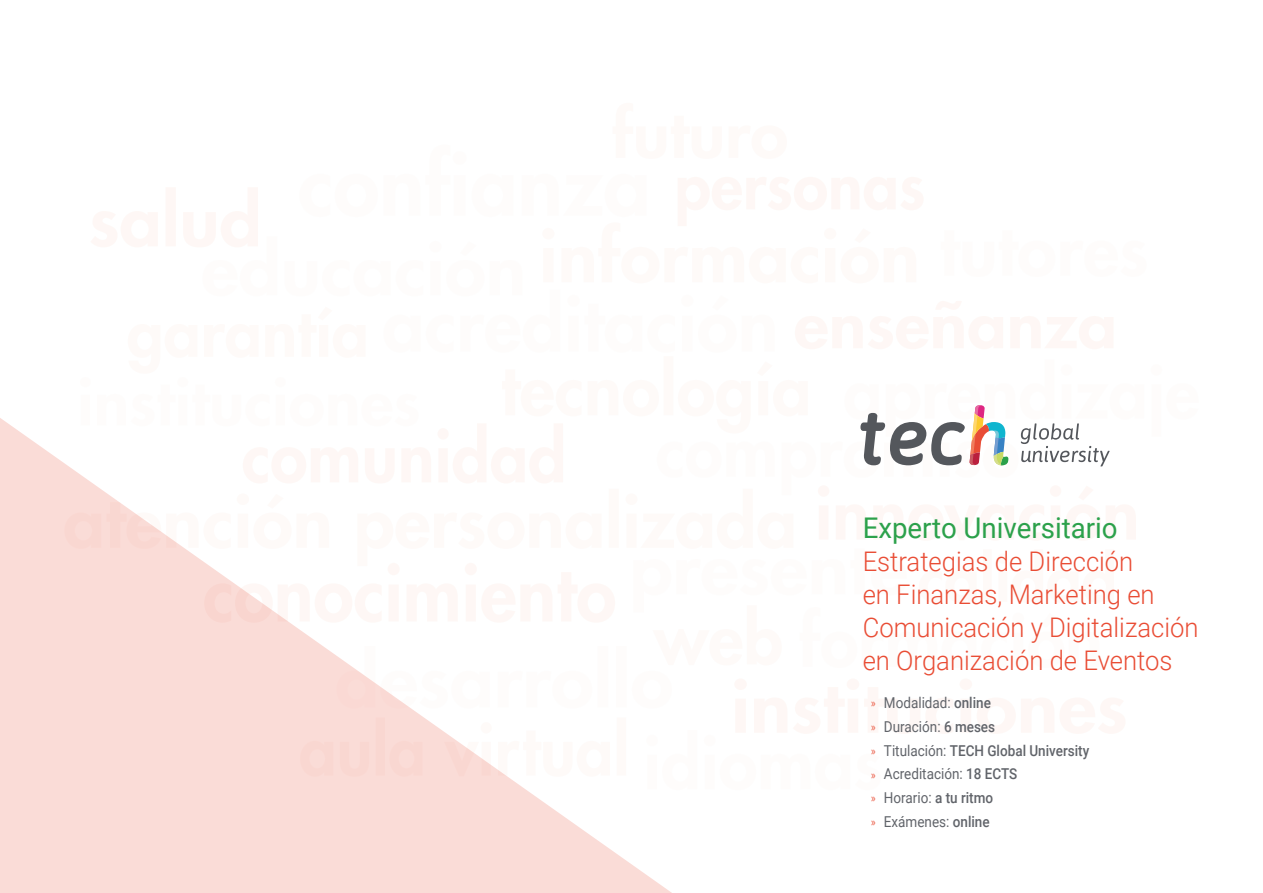
<style>
.page{position:relative;width:1263px;height:893px;background:#fff}
.page>*{position:absolute;margin:0;border:0;box-sizing:border-box;transform-origin:0 0}
.t1{font:28.5px "Roboto";color:#2ca14b}
.t2{font:300 27px/33px "Roboto";color:#e94d35;scale:.95 1}
.t3{font:15px/23.7px "Roboto";color:#61646a;scale:.9 1}
.s1{font-family:"Myriad Pro";font-size:12px;color:#e94d35}
.s2{font-weight:500}
</style>
<div class="page">
<svg style="left:0;top:418px;width:672px;height:475px;background:#fadfda"></svg>
<svg style="left:64px;top:405px;width:1046px;height:385px"></svg>
<h1 class="t1" style="left:863px;top:508px;width:256px">Experto Universitario</h1>
<h2 class="t2" style="left:863px;top:544px;width:355px">Estrategias de Dirección<br>en Finanzas, Marketing en<br>Comunicación y Digitalización en Organización de Eventos</h2>
<p class="t3" style="left:871px;top:690px;width:244px"><span class="s1">»</span> Modalidad: <span class="s2">online<br></span><span class="s1">»</span> Duración: <span class="s2">6 meses<br></span><span class="s1">»</span> Titulación: <span class="s2">TECH Global University </span><span class="s1">»</span> Acreditación: <span class="s2">18 ECTS<br></span><span class="s1">»</span> Horario: <span class="s2">a tu ritmo<br></span><span class="s1">»</span> Exámenes: <span class="s2">online</span></p>
</div>
